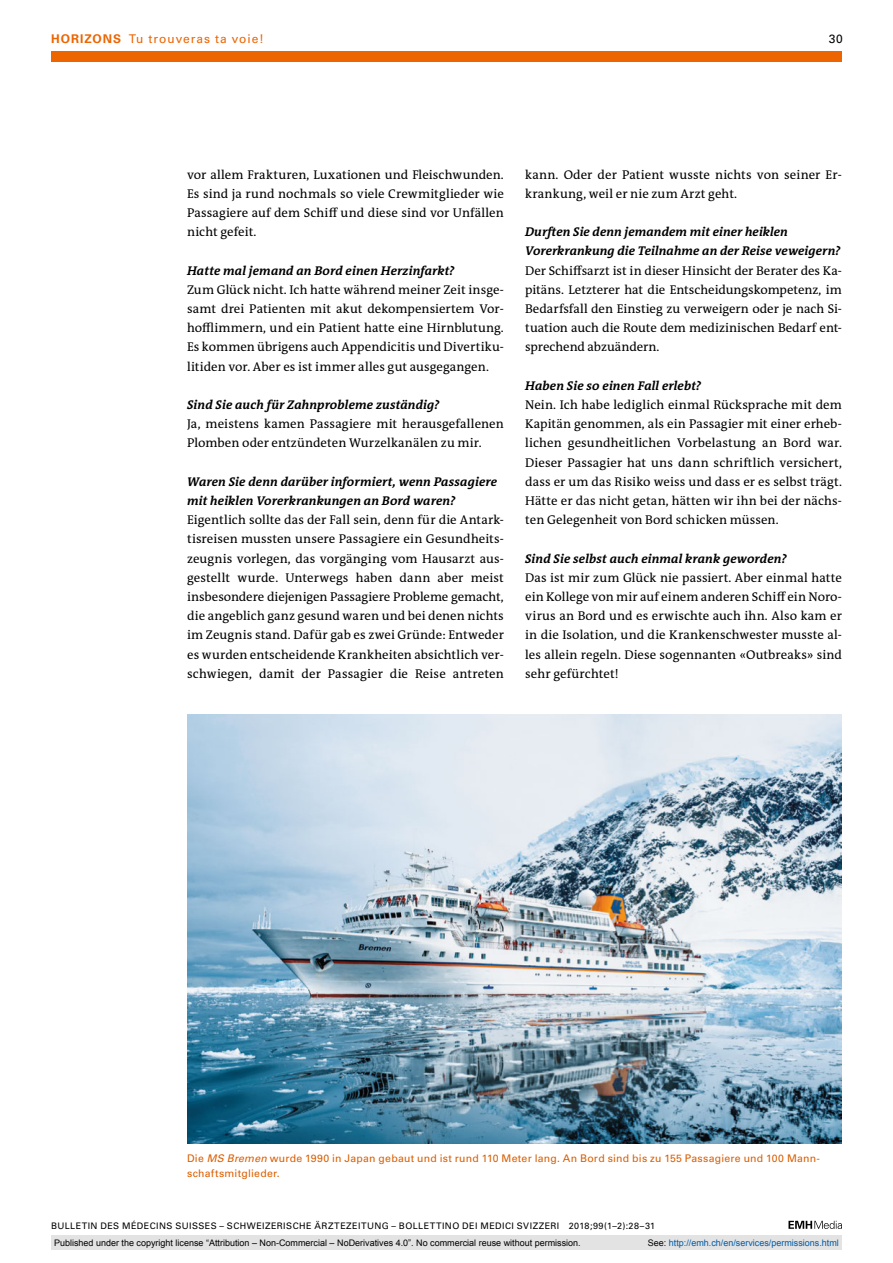
<style>
.page{position:relative;width:893px;height:1263px;background:#fff}
.page>*{position:absolute;margin:0;border:0;box-sizing:border-box;transform-origin:0 0}
.t1{font:12.75px/19.2px "The Antiqua B W5 Plain";letter-spacing:.005em;color:#000;text-align:justify}
.t2{font:italic 700 12.75px/19.2px "The Antiqua B W7";letter-spacing:.005em;color:#000}
.t3{font:12px "Univers LT Std";letter-spacing:.08em;color:#ec6500}
.t4{font:12px "Univers LT Std";color:#000}
.t5{font:10.5px/15.8px "Univers LT Std";letter-spacing:.025em;color:#da5e00}
.t6{font:9px "Arial";color:#000}
.t7{font:9px "Univers LT Std";letter-spacing:.05em;color:#000}
.t8{font:9px "Arial";color:#005ba9}
.s1{font-weight:700}
.s2{font-style:italic}
.s3{color:#000}
</style>
<div class="page">
<svg style="left:788px;top:1221px;width:54px;height:8px"></svg>
<img style="left:187px;top:715px;width:654px;height:428px">
<div style="left:51px;top:51px;width:791px;height:11px;background:#ec6500"></div>
<div style="left:51px;top:1235px;width:791px;height:15px;background:#e3e3e3"></div>
<p class="t3" style="left:51px;top:31px;width:214px"><span class="s1">HORIZONS</span> Tu trouveras ta voie!</p>
<p class="t4" style="left:829px;top:31px;width:16px">30</p>
<p class="t1" style="left:187px;top:165px;width:318px">vor allem Frakturen, Luxationen und Fleischwunden.<br>Es sind ja rund nochmals so viele Crewmitglieder wie Passagiere auf dem Schiff und diese sind vor Unfällen nicht gefeit.</p>
<p class="t2" style="left:187px;top:261px;width:269px">Hatte mal jemand an Bord einen Herzinfarkt?</p>
<p class="t1" style="left:187px;top:280px;width:318px">Zum Glück nicht. Ich hatte während meiner Zeit insge&shy;samt drei Patienten mit akut dekompensiertem Vor&shy;hofflimmern, und ein Patient hatte eine Hirnblutung.<br>Es kommen übrigens auch Appendicitis und Divertiku&shy;litiden vor. Aber es ist immer alles gut ausgegangen.</p>
<p class="t2" style="left:187px;top:395px;width:254px">Sind Sie auch für Zahnprobleme zuständig?</p>
<p class="t1" style="left:187px;top:414px;width:318px">Ja, meistens kamen Passagiere mit herausgefallenen<br>Plomben oder entzündeten Wurzelkanälen zu mir.</p>
<p class="t2" style="left:187px;top:472px;width:312px">Waren Sie denn darüber informiert, wenn Passagiere mit heiklen Vorerkrankungen an Bord waren?</p>
<p class="t1" style="left:187px;top:510px;width:318px">Eigentlich sollte das der Fall sein, denn für die Antark&shy;tisreisen mussten unsere Passagiere ein Gesundheits&shy;zeugnis vorlegen, das vorgänging vom Hausarzt aus&shy;gestellt wurde. Unterwegs haben dann aber meist insbesondere diejenigen Passagiere Probleme gemacht, die angeblich ganz gesund waren und bei denen nichts im Zeugnis stand. Dafür gab es zwei Gründe: Entweder es wurden entscheidende Krankheiten absichtlich ver&shy;schwiegen, damit der Passagier die Reise antreten</p>
<p class="t1" style="left:525px;top:165px;width:318px">kann. Oder der Patient wusste nichts von seiner Er&shy;krankung, weil er nie zum Arzt geht.</p>
<p class="t2" style="left:525px;top:222px;width:317px">Durften Sie denn jemandem mit einer heiklen<br>Vorerkrankung die Teilnahme an der Reise veweigern?</p>
<p class="t1" style="left:525px;top:261px;width:318px">Der Schiffsarzt ist in dieser Hinsicht der Berater des Ka&shy;pitäns. Letzterer hat die Entscheidungskompetenz, im Bedarfsfall den Einstieg zu verweigern oder je nach Si&shy;tuation auch die Route dem medizinischen Bedarf ent&shy;sprechend abzuändern.</p>
<p class="t2" style="left:525px;top:376px;width:177px">Haben Sie so einen Fall erlebt?</p>
<p class="t1" style="left:525px;top:395px;width:318px">Nein. Ich habe lediglich einmal Rücksprache mit dem Kapitän genommen, als ein Passagier mit einer erheb&shy;lichen gesundheitlichen Vorbelastung an Bord war.<br>Dieser Passagier hat uns dann schriftlich versichert, dass er um das Risiko weiss und dass er es selbst trägt.<br>Hätte er das nicht getan, hätten wir ihn bei der nächs&shy;ten Gelegenheit von Bord schicken müssen.</p>
<p class="t2" style="left:525px;top:549px;width:263px">Sind Sie selbst auch einmal krank geworden?</p>
<p class="t1" style="left:525px;top:568px;width:318px">Das ist mir zum Glück nie passiert. Aber einmal hatte ein Kollege von mir auf einem anderen Schiff ein Noro&shy;virus an Bord und es erwischte auch ihn. Also kam er in die Isolation, und die Krankenschwester musste al&shy;les allein regeln. Diese sogennanten «Outbreaks» sind sehr gefürchtet!</p>
<p class="t5" style="left:187px;top:1150px;width:634px">Die <span class="s2">MS Bremen</span> wurde 1990 in Japan gebaut und ist rund 110 Meter lang. An Bord sind bis zu 155 Passagiere und 100 Mann&shy;schaftsmitglieder.</p>
<p class="t7" style="left:51px;top:1220px;width:606px">BULLETIN DES MÉDECINS SUISSES – SCHWEIZERISCHE ÄRZTEZEITUNG – BOLLETTINO DEI MEDICI SVIZZERI 2018;99(1–2):28–31</p>
<p class="t6" style="left:54px;top:1237px;width:528px">Published under the copyright license “Attribution – Non-Commercial – NoDerivatives 4.0”. No commercial reuse without permission.</p>
<p class="t8" style="left:648px;top:1237px;width:193px"><span class="s3">See:</span> http://emh.ch/en/services/permissions.html</p>
</div>
